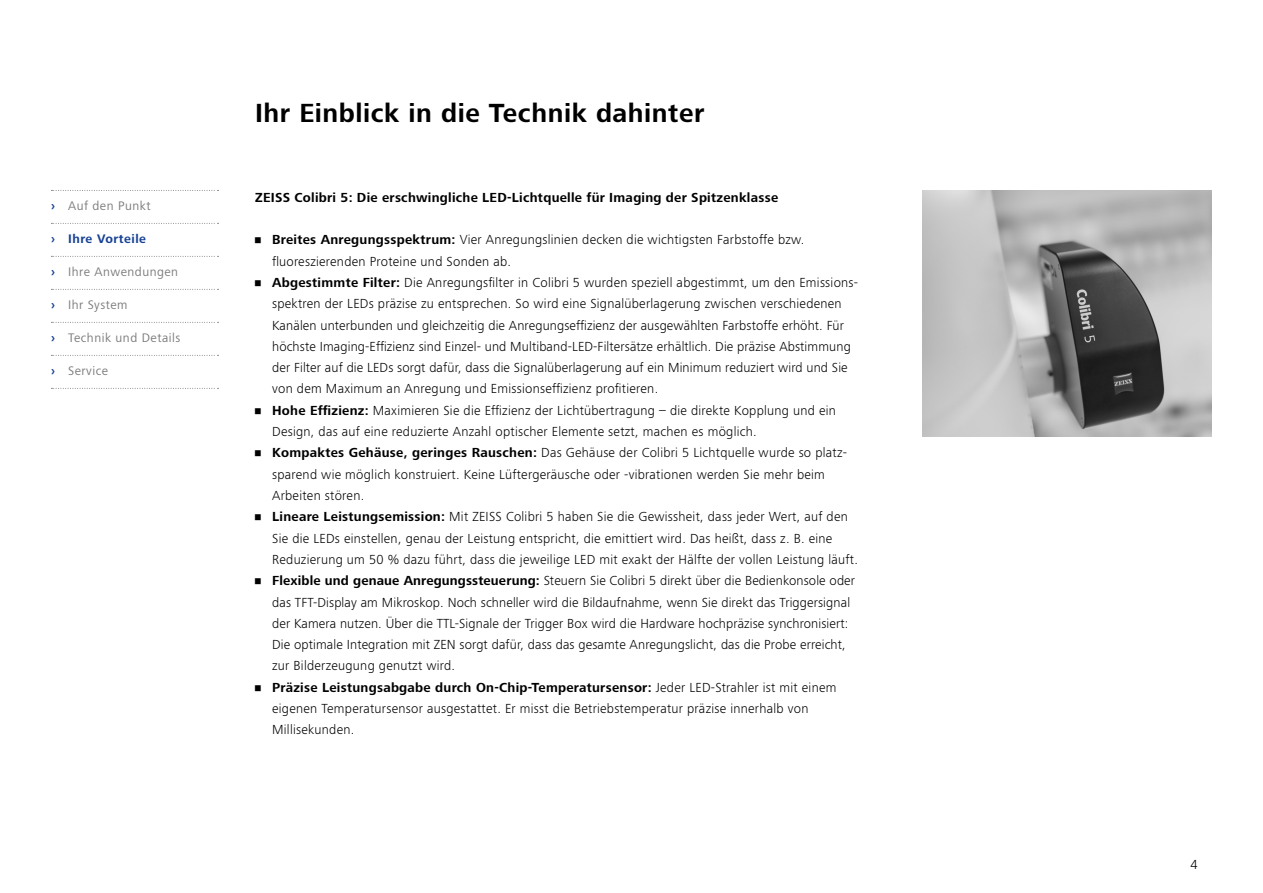
<style>
.page{position:relative;width:1263px;height:893px;background:#fff}
.page>*{position:absolute;margin:0;border:0;box-sizing:border-box;transform-origin:0 0}
.t1{font:700 27px "ZEISS Frutiger Next W1 G";letter-spacing:.02em;color:#000}
.t2{font:300 13.5px/21.3px "ZEISS Frutiger Next W1 G";letter-spacing:.02em;color:#000}
.t3{font:700 13.5px "ZEISS Frutiger Next W1 G";letter-spacing:.02em;color:#000}
.t4{font:12.75px "ZEISS Frutiger Next W1 G";letter-spacing:.04em;color:#7c7b7b}
.t5{font:700 12.75px "ZEISS Frutiger Next W1 G";letter-spacing:.04em;color:#164194}
.s1{font-weight:700;color:#164194}
.s2{font-weight:700}
</style>
<div class="page">
<img style="left:923px;top:190px;width:289px;height:246px">
<svg style="left:51px;top:190px;width:168px;height:1px"></svg>
<svg style="left:51px;top:223px;width:168px;height:1px"></svg>
<svg style="left:51px;top:256px;width:168px;height:1px"></svg>
<svg style="left:51px;top:289px;width:168px;height:1px"></svg>
<svg style="left:51px;top:322px;width:168px;height:1px"></svg>
<svg style="left:51px;top:355px;width:168px;height:1px"></svg>
<svg style="left:51px;top:388px;width:168px;height:1px"></svg>
<p class="t4" style="left:51px;top:197px;width:101px"><span class="s1">›</span> Auf den Punkt</p>
<p class="t5" style="left:51px;top:230px;width:97px">› Ihre Vorteile</p>
<p class="t4" style="left:51px;top:263px;width:129px"><span class="s1">›</span> Ihre Anwendungen</p>
<p class="t4" style="left:51px;top:296px;width:78px"><span class="s1">›</span> Ihr System</p>
<p class="t4" style="left:51px;top:329px;width:131px"><span class="s1">›</span> Technik und Details</p>
<p class="t4" style="left:51px;top:362px;width:59px"><span class="s1">›</span> Service</p>
<h1 class="t1" style="left:255px;top:93px;width:451px">Ihr Einblick in die Technik dahinter</h1>
<p class="t3" style="left:255px;top:188px;width:525px">ZEISS Colibri 5: Die erschwingliche LED-Lichtquelle für Imaging der Spitzenklasse</p>
<p class="t2" style="left:272px;top:228px;width:534px;text-indent:-17px">• <span class="s2">Breites Anregungsspektrum:</span> Vier Anregungslinien decken die wichtigsten Farbstoffe bzw. fluoreszierenden Proteine und Sonden ab.</p>
<p class="t2" style="left:272px;top:271px;width:586px;text-indent:-17px">• <span class="s2">Abgestimmte Filter:</span> Die Anregungsfilter in Colibri 5 wurden speziell abgestimmt, um den Emissions&shy;spektren der LEDs präzise zu entsprechen. So wird eine Signalüberlagerung zwischen verschiedenen Kanälen unterbunden und gleichzeitig die Anregungseffizienz der ausgewählten Farbstoffe erhöht. Für höchste Imaging-Effizienz sind Einzel- und Multiband-LED-Filtersätze erhältlich. Die präzise Abstimmung der Filter auf die LEDs sorgt dafür, dass die Signalüberlagerung auf ein Minimum reduziert wird und Sie von dem Maximum an Anregung und Emissionseffizienz profitieren.</p>
<p class="t2" style="left:272px;top:399px;width:565px;text-indent:-17px">• <span class="s2">Hohe Effizienz:</span> Maximieren Sie die Effizienz der Lichtübertragung – die direkte Kopplung und ein<br>Design, das auf eine reduzierte Anzahl optischer Elemente setzt, machen es möglich.</p>
<p class="t2" style="left:272px;top:441px;width:575px;text-indent:-17px">• <span class="s2">Kompaktes Gehäuse, geringes Rauschen:</span> Das Gehäuse der Colibri 5 Lichtquelle wurde so platz&shy;sparend wie möglich konstruiert. Keine Lüftergeräusche oder -vibrationen werden Sie mehr beim<br>Arbeiten stören.</p>
<p class="t2" style="left:272px;top:505px;width:587px;text-indent:-17px">• <span class="s2">Lineare Leistungsemission:</span> Mit ZEISS Colibri 5 haben Sie die Gewissheit, dass jeder Wert, auf den<br>Sie die LEDs einstellen, genau der Leistung entspricht, die emittiert wird. Das heißt, dass z. B. eine<br>Reduzierung um 50 % dazu führt, dass die jeweilige LED mit exakt der Hälfte der vollen Leistung läuft.</p>
<p class="t2" style="left:272px;top:569px;width:584px;text-indent:-17px">• <span class="s2">Flexible und genaue Anregungssteuerung:</span> Steuern Sie Colibri 5 direkt über die Bedienkonsole oder das TFT-Display am Mikroskop. Noch schneller wird die Bildaufnahme, wenn Sie direkt das Triggersignal der Kamera nutzen. Über die TTL-Signale der Trigger Box wird die Hardware hochpräzise synchronisiert:<br>Die optimale Integration mit ZEN sorgt dafür, dass das gesamte Anregungslicht, das die Probe erreicht, zur Bilderzeugung genutzt wird.</p>
<p class="t2" style="left:272px;top:676px;width:566px;text-indent:-17px">• <span class="s2">Präzise Leistungsabgabe durch On-Chip-Temperatursensor:</span> Jeder LED-Strahler ist mit einem eigenen Temperatursensor ausgestattet. Er misst die Betriebstemperatur präzise innerhalb von<br>Millisekunden.</p>
<p class="t2" style="left:1190px;top:853px;width:9px">4</p>
</div>
